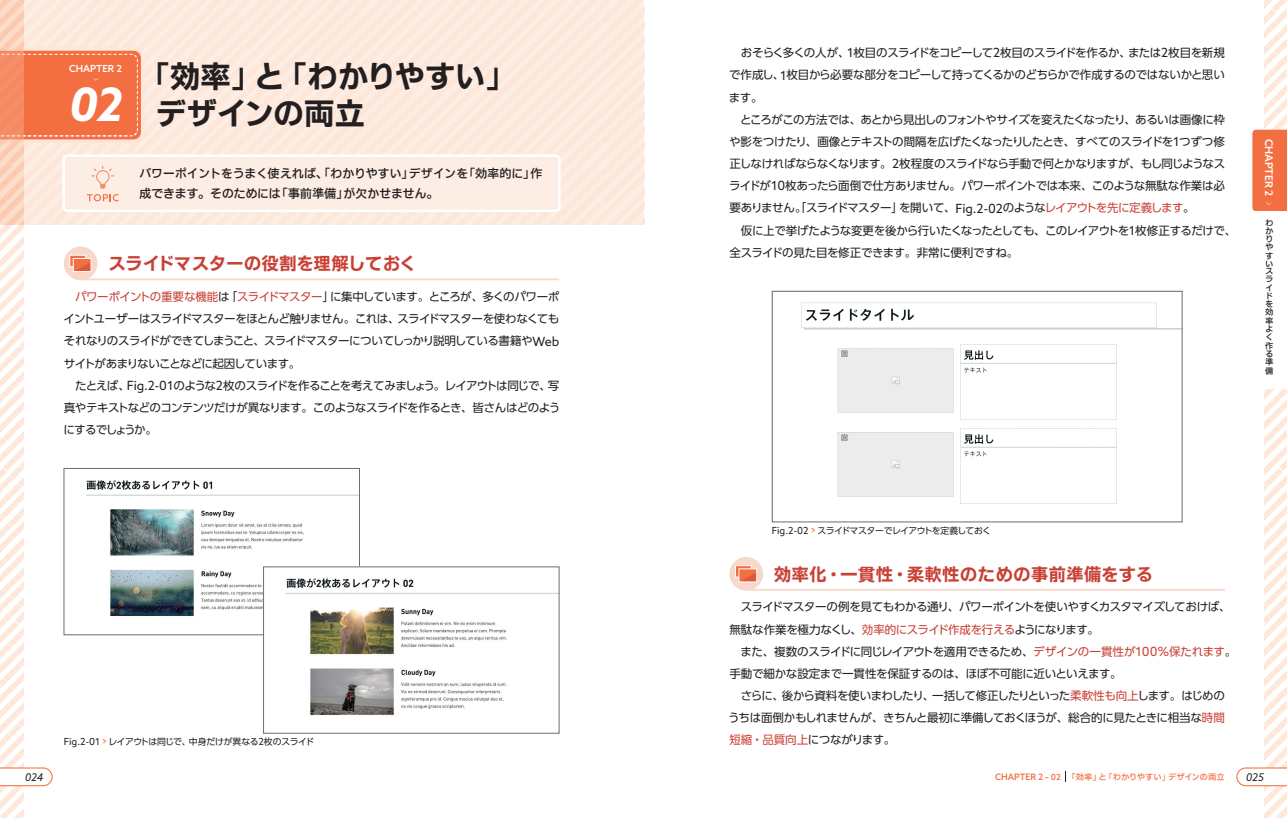
<style>
.page{position:relative;width:1287px;height:818px;background:#fff}
.page>*{position:absolute;margin:0;border:0;box-sizing:border-box;transform-origin:0 0}
.p00_節番号{font:italic 700 46.12px "Azo Sans";color:#fff}
.p00_節タイトル_0728{font:31px/37.2px "Ro NOW Std GE";letter-spacing:-.02em;color:#231f20}
.p02_本文中見出し_0728{font:17.75px "Ro NOW Std GE";color:#c94035}
.p02_本文中見出し_0728-2{font:17.75px "Ro NOW Std GE";letter-spacing:-.03em;color:#c94035}
.p00_節リード_0728{font:12.38px/19.5px "Ro NOW Std GB";letter-spacing:-.045em;color:#231f20}
.p01_本文ゴチ_0809合成font{font:11.5px/22.1px "UD Shin Go Pr 6 N";letter-spacing:-.04em;color:#231f20;text-align:justify}
.t1{font:500 10.62px "Azo Sans";color:#fff}
.t2{font:italic 10.62px "Azo Sans";color:#231f20}
.t3{font:500 9.75px "Azo Sans";color:#fff}
.p04_図キャプション_0824{font:8.88px "UD Shin Go Pr 6 N";letter-spacing:-.055em;color:#231f20}
.t4{font:8.38px "Ro NOW Std GB";letter-spacing:-.02em;color:#f36f42}
.t5{font:8.38px/8.2px "Ro NOW Std GB";color:#231f20}
.s1{color:#c94035}
.s2{font-family:"Azo Sans";font-size:12.62px}
.s3{font-family:"Azo Sans";font-size:9.75px}
.s4{font-family:"Azo Sans";font-size:12.62px;color:#c94035}
.s5{font-family:"Azo Sans";font-weight:500;font-size:8.88px}
.s6{font-family:"Azo Sans";font-weight:500}
</style>
<div class="page">
<svg style="left:1264px;top:0;width:22px;height:817px"></svg>
<div style="left:0;top:0;width:644px;height:224px;background:#fdeadf"></div>
<div style="left:64px;top:156px;width:495px;height:55px;background:#fdeee5;border-radius:4px"></div>
<div style="left:62px;top:154px;width:498px;height:58px;border:3px solid #fff;border-radius:4px"></div>
<svg style="left:87px;top:166px;width:32px;height:35px"></svg>
<svg style="left:24px;top:50px;width:117px;height:90px;background:#f37448"></svg>
<svg style="left:0;top:224px;width:24px;height:593px"></svg>
<svg style="left:0;top:0;width:24px;height:224px;background:#f9b79b"></svg>
<img style="left:86px;top:480px;width:271px;height:136px">
<div style="left:64px;top:468px;width:295px;height:166px;border:1px solid #6c6d70"></div>
<img style="left:265px;top:568px;width:292px;height:147px">
<div style="left:263px;top:566px;width:296px;height:167px;border:1px solid #6c6d70"></div>
<img style="left:801px;top:302px;width:379px;height:202px">
<div style="left:771px;top:291px;width:411px;height:231px;border:1px solid #6c6d70"></div>
<hr style="left:81px;top:278px;width:478px;height:2px;background:#f7d8ca">
<div style="left:64px;top:246px;width:33px;height:34px;background:#f7d8ca;border-radius:50%"></div>
<svg style="left:72px;top:257px;width:12px;height:8px"></svg>
<div style="left:70px;top:255px;width:16px;height:12px;border:1px solid #fff"></div>
<svg style="left:73px;top:258px;width:18px;height:14px"></svg>
<svg style="left:102px;top:739px;width:5px;height:5px"></svg>
<hr style="left:747px;top:588px;width:477px;height:2px;background:#f7d8ca">
<div style="left:729px;top:556px;width:34px;height:34px;background:#f7d8ca;border-radius:50%"></div>
<div style="left:735px;top:565px;width:16px;height:11px;background:#f36f42"></div>
<div style="left:735px;top:565px;width:16px;height:12px;border:1px solid #fff"></div>
<svg style="left:738px;top:568px;width:19px;height:14px"></svg>
<svg style="left:811px;top:528px;width:4px;height:5px"></svg>
<div style="left:1252px;top:130px;width:34px;height:81px;background:#f36f42"></div>
<div style="left:1252px;top:211px;width:34px;height:178px;background:#fff"></div>
<svg style="left:1236px;top:766px;width:50px;height:20px"></svg>
<svg style="left:0;top:766px;width:53px;height:20px"></svg>
<p class="t3" style="left:69px;top:62px;width:55px">CHAPTER 2</p>
<p class="p00_節番号" style="left:69px;top:74px;width:55px">02</p>
<p class="p00_節タイトル_0728" style="left:156px;top:58px;width:362px;text-indent:-16px">「効率」と「わかりやすい」デザインの両立</p>
<p class="p00_節リード_0728" style="left:139px;top:163px;width:405px">パワーポイントをうまく使えれば、「わかりやすい」デザインを「効率的に」作成できます。そのためには「事前準備」が欠かせません。</p>
<p class="p02_本文中見出し_0728-2" style="left:108px;top:251px;width:310px">スライドマスターの役割を理解しておく</p>
<p class="p01_本文ゴチ_0809合成font" style="left:63px;top:285px;width:497px;text-indent:12px"><span class="s1">パワーポイントの重要な機能</span>は「<span class="s1">スライドマスター</span>」に集中しています。ところが、多くのパワーポイントユーザーはスライドマスターをほとんど触りません。これは、スライドマスターを使わなくてもそれなりのスライドができてしまうこと、スライドマスターについてしっかり説明している書籍や<span class="s2">Web</span>サイトがあまりないことなどに起因しています。</p>
<p class="p01_本文ゴチ_0809合成font" style="left:63px;top:374px;width:498px;text-indent:12px">たとえば、<span class="s2">Fig.2-01</span>のような<span class="s2">2</span>枚のスライドを作ることを考えてみましょう。レイアウトは同じで、写真やテキストなどのコンテンツだけが異なります。このようなスライドを作るとき、皆さんはどのようにするでしょうか。</p>
<p class="p04_図キャプション_0824" style="left:64px;top:733px;width:252px"><span class="s3">Fig.2-01</span> レイアウトは同じで、中身だけが異なる<span class="s3">2</span>枚のスライド</p>
<p class="p01_本文ゴチ_0809合成font" style="left:729px;top:41px;width:497px;text-indent:12px">おそらく多くの人が、<span class="s2">1</span>枚目のスライドをコピーして<span class="s2">2</span>枚目のスライドを作るか、または<span class="s2">2</span>枚目を新規で作成し、<span class="s2">1</span>枚目から必要な部分をコピーして持ってくるかのどちらかで作成するのではないかと思います。</p>
<p class="p01_本文ゴチ_0809合成font" style="left:729px;top:108px;width:497px;text-indent:11px">ところがこの方法では、あとから見出しのフォントやサイズを変えたくなったり、あるいは画像に枠や影をつけたり、画像とテキストの間隔を広げたくなったりしたとき、すべてのスライドを<span class="s2">1</span>つずつ修正しなければならなくなります。<span class="s2">2</span>枚程度のスライドなら手動で何とかなりますが、もし同じようなスライドが<span class="s2">10</span>枚あったら面倒で仕方ありません。パワーポイントでは本来、このような無駄な作業は必要ありません。「スライドマスター」を開いて、<span class="s2">Fig.2-02</span>のような<span class="s1">レイアウトを先に定義します</span>。</p>
<p class="p01_本文ゴチ_0809合成font" style="left:729px;top:219px;width:508px;text-indent:12px">仮に上で挙げたような変更を後から行いたくなったとしても、このレイアウトを<span class="s2">1</span>枚修正するだけで、全スライドの見た目を修正できます。非常に便利ですね。</p>
<p class="t1" style="left:1275px;top:139px;width:59px;rotate:90deg">CHAPTER 2</p>
<p class="t5" style="left:1265px;top:218px;width:10px">わかりやすいスライドを効率よく作る準備</p>
<p class="p04_図キャプション_0824" style="left:771px;top:523px;width:221px"><span class="s3">Fig.2-02</span> スライドマスターでレイアウトを定義しておく</p>
<p class="p02_本文中見出し_0728" style="left:773px;top:561px;width:381px">効率化・一貫性・柔軟性のための事前準備をする</p>
<p class="p01_本文ゴチ_0809合成font" style="left:729px;top:595px;width:503px;text-indent:11px">スライドマスターの例を見てもわかる通り、パワーポイントを使いやすくカスタマイズしておけば、無駄な作業を極力なくし、<span class="s1">効率的にスライド作成を行える</span>ようになります。</p>
<p class="p01_本文ゴチ_0809合成font" style="left:729px;top:639px;width:508px;text-indent:11px">また、複数のスライドに同じレイアウトを適用できるため、<span class="s1">デザインの一貫性が</span><span class="s4">100%</span><span class="s1">保たれます</span>。手動で細かな設定まで一貫性を保証するのは、ほぼ不可能に近いといえます。</p>
<p class="p01_本文ゴチ_0809合成font" style="left:728px;top:684px;width:498px;text-indent:12px">さらに、後から資料を使いまわしたり、一括して修正したりといった<span class="s1">柔軟性も向上</span>します。はじめのうちは面倒かもしれませんが、きちんと最初に準備しておくほうが、総合的に見たときに相当な<span class="s1">時間短縮・品質向上</span>につながります。</p>
<p class="t2" style="left:25px;top:769px;width:20px">024</p>
<p class="t2" style="left:1245px;top:769px;width:19px">025</p>
<p class="t4" style="left:995px;top:771px;width:231px"><span class="s5">CHAPTER 2 -</span><span class="s6">02</span> 「効率」と「わかりやすい」デザインの両立</p>
</div>
